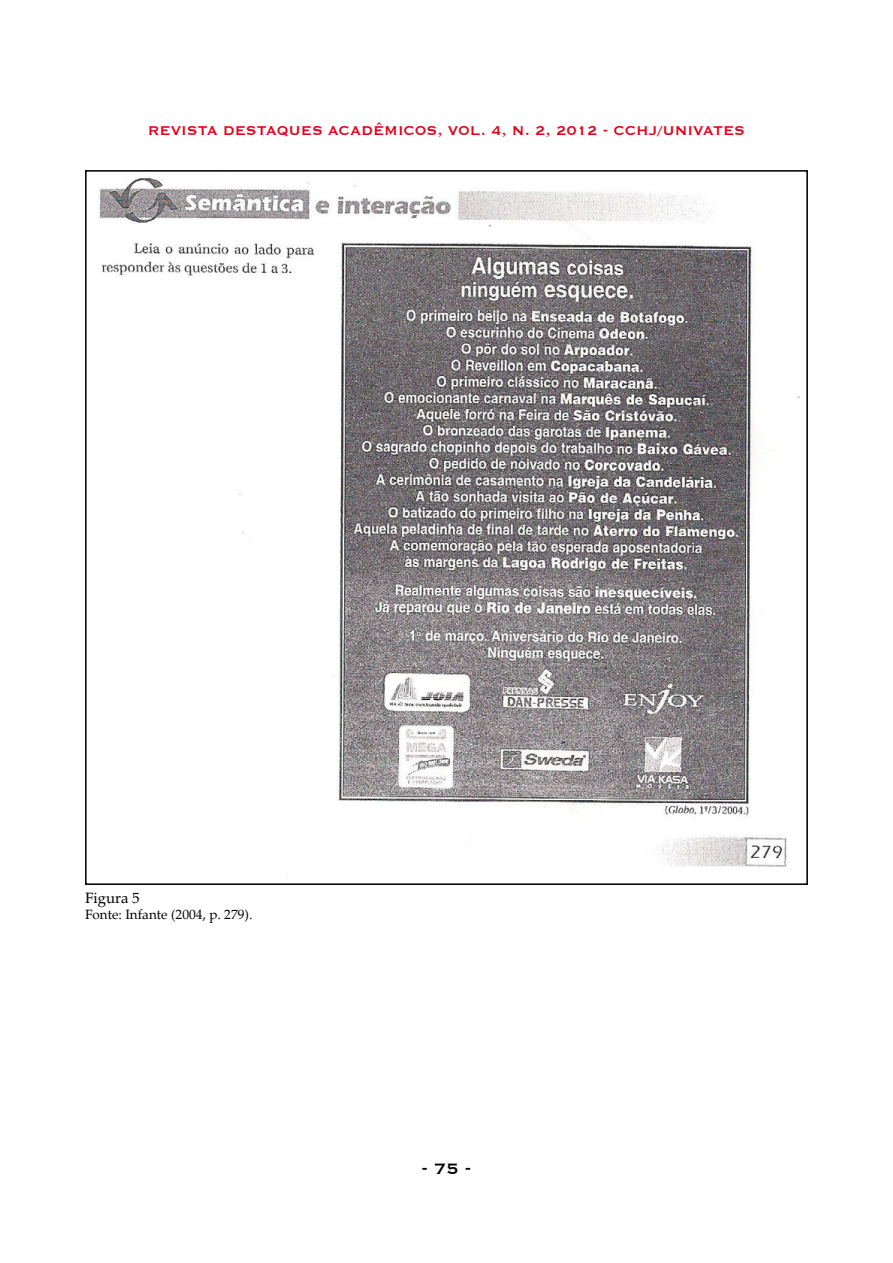
<style>
.page{position:relative;width:893px;height:1263px;background:#fff}
.page>*{position:absolute;margin:0;border:0;box-sizing:border-box;transform-origin:0 0}
.t1{font:700 19.5px "Copperplate Gothic BT";color:#000}
.t2{font:700 16.5px "Copperplate Gothic BT";color:#e2011a}
.t3{font:15px "Palatino";color:#000}
.t4{font:13.5px "Palatino";color:#000}
</style>
<div class="page">
<img style="left:98px;top:177px;width:702px;height:690px">
<p class="t2" style="left:148px;top:122px;width:599px">REVISTA DESTAQUES ACADÊMICOS, VOL. 4, N. 2, 2012 - CCHJ/UNIVATES</p>
<p class="t3" style="left:85px;top:889px;width:56px">Figura 5</p>
<p class="t4" style="left:85px;top:906px;width:169px">Fonte: Infante (2004, p. 279).</p>
<p class="t1" style="left:422px;top:1158px;width:51px">- 75 -</p>
</div>
